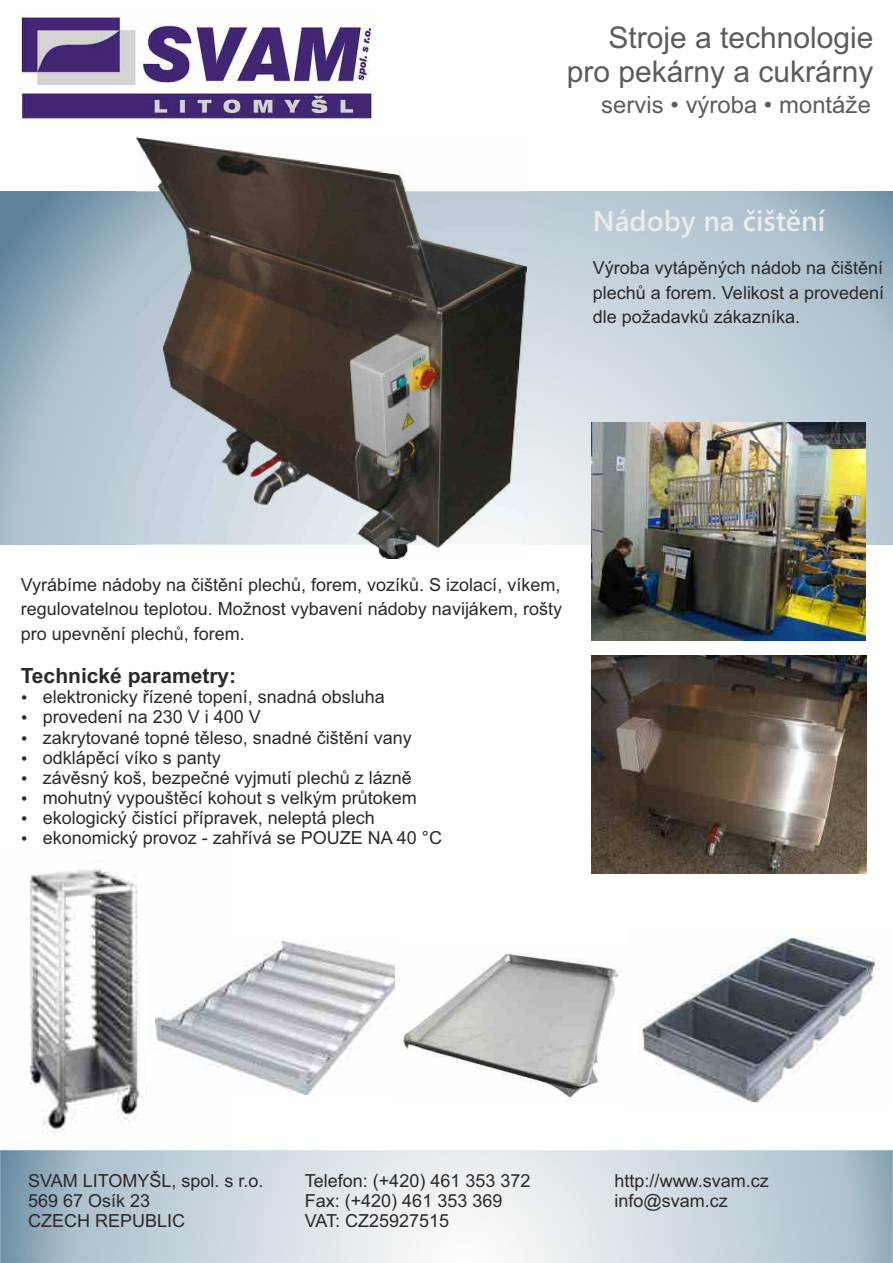
<style>
.page{position:relative;width:893px;height:1263px;background:#fff}
.page>*{position:absolute;margin:0;border:0;box-sizing:border-box;transform-origin:0 0}
.t1{font:30px/33.5px "Arial";color:#5c5c5c;text-align:right}
.t2{font:600 28.5px "Segoe UI";color:#ebeded}
.t3{font:23.85px "Arial";color:#5c5c5c}
.t4{font:700 21px "Arial";color:#2b2929}
.t5{font:18px/20.1px "Arial";color:#2b2929}
</style>
<div class="page">
<svg style="left:0;top:1150px;width:893px;height:113px;background:#cad6de"></svg>
<svg style="left:0;top:192px;width:893px;height:352px;background:#b4c6d0"></svg>
<img style="left:136px;top:137px;width:390px;height:422px">
<img style="left:592px;top:655px;width:274px;height:218px">
<img style="left:592px;top:422px;width:274px;height:218px">
<img style="left:29px;top:869px;width:119px;height:265px">
<img style="left:638px;top:928px;width:237px;height:175px">
<img style="left:155px;top:942px;width:240px;height:152px">
<img style="left:401px;top:953px;width:218px;height:148px">
<img style="left:16px;top:15px;width:359px;height:109px">
<h1 class="t1" style="left:567px;top:24px;width:308px">Stroje a technologie pro pekárny a cukrárny</h1>
<h3 class="t3" style="left:601px;top:95px;width:271px">servis • výroba • montáže</h3>
<h2 class="t2" style="left:593px;top:210px;width:234px">Nádoby na čištění</h2>
<p class="t5" style="left:593px;top:258px;width:293px;line-height:24.2px;text-align:justify">Výroba vytápěných nádob na čištění plechů a forem. Velikost a provedení dle požadavků zákazníka.</p>
<p class="t5" style="left:21px;top:575px;width:543px;line-height:24.2px;text-align:justify">Vyrábíme nádoby na čištění plechů, forem, vozíků. S izolací, víkem, regulovatelnou teplotou. Možnost vybavení nádoby navijákem, rošty pro upevnění plechů, forem.</p>
<p class="t4" style="left:21px;top:667px;width:217px">Technické parametry:</p>
<p class="t5" style="left:21px;top:688px;width:366px">• elektronicky řízené topení, snadná obsluha</p>
<p class="t5" style="left:21px;top:709px;width:242px">• provedení na 230 V i 400 V</p>
<p class="t5" style="left:21px;top:729px;width:393px">• zakrytované topné těleso, snadné čištění vany</p>
<p class="t5" style="left:21px;top:749px;width:202px">• odklápěcí víko s panty</p>
<p class="t5" style="left:21px;top:769px;width:393px">• závěsný koš, bezpečné vyjmutí plechů z lázně</p>
<p class="t5" style="left:21px;top:789px;width:398px">• mohutný vypouštěcí kohout s velkým průtokem</p>
<p class="t5" style="left:21px;top:809px;width:356px">• ekologický čistící přípravek, neleptá plech</p>
<p class="t5" style="left:21px;top:829px;width:423px">• ekonomický provoz - zahřívá se POUZE NA 40 °C</p>
<p class="t5" style="left:28px;top:1172px;width:237px">SVAM LITOMYŠL, spol. s r.o.<br>569 67 Osík 23<br>CZECH REPUBLIC</p>
<p class="t5" style="left:305px;top:1172px;width:227px">Telefon: (+420) 461 353 372<br>Fax: (+420) 461 353 369<br>VAT: CZ25927515</p>
<p class="t5" style="left:615px;top:1172px;width:156px">http://www.svam.cz info@svam.cz</p>
</div>
